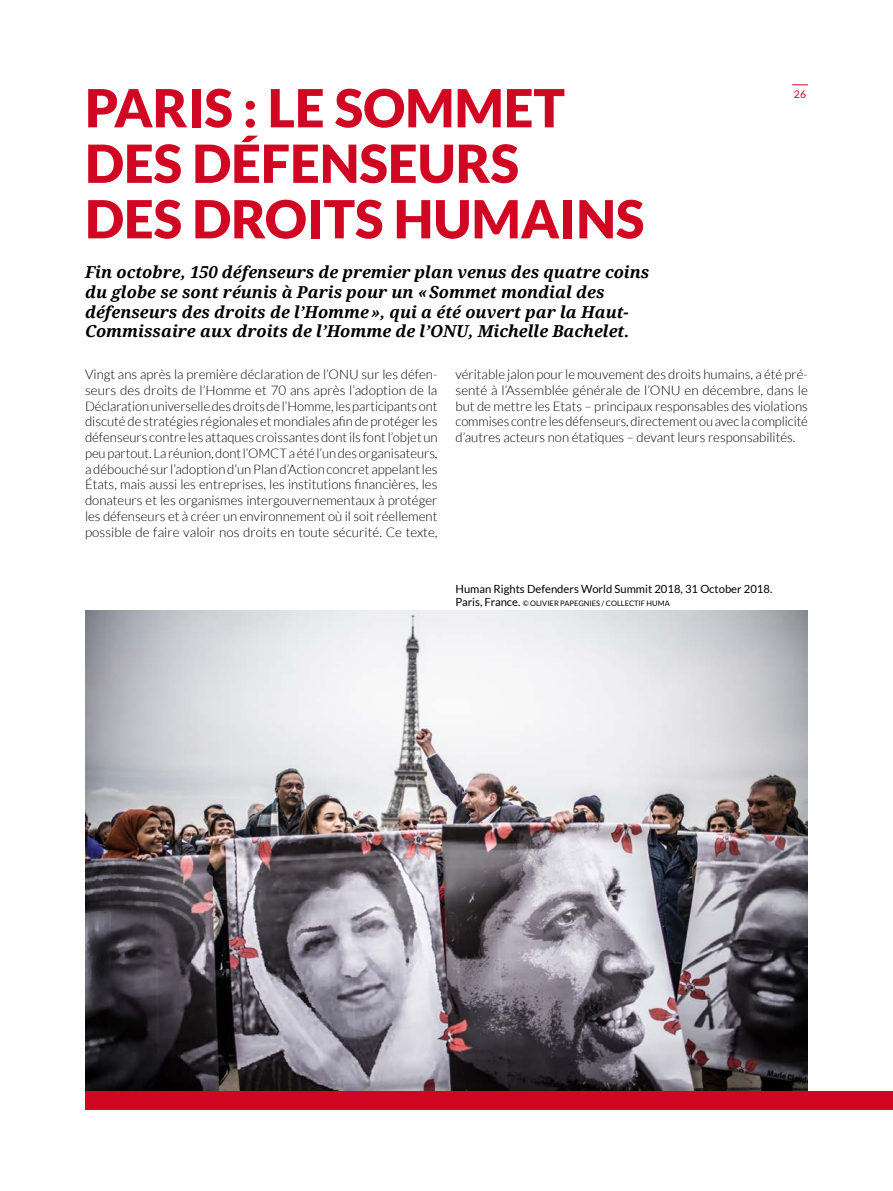
<style>
.page{position:relative;width:893px;height:1191px;background:#fff}
.page>*{position:absolute;margin:0;border:0;box-sizing:border-box;transform-origin:0 0}
.t1{font:900 52.5px/55.5px "Lato";color:#d00623}
.t2{font:italic 700 16.5px/19.8px "Noto Serif";color:#000}
.t3{font:300 13.2px/15.8px "Lato";color:#000;text-align:justify}
.t4{font:11.25px "Lato";color:#000}
.t5{font:10.5px "Lato";color:#d00623}
.t6{font:7.5px "Lato";color:#000}
.s1{font-size:11.25px}
</style>
<div class="page">
<img style="left:85px;top:611px;width:723px;height:480px">
<div style="left:85px;top:1091px;width:808px;height:18px;background:#d00623"></div>
<svg style="left:792px;top:85px;width:16px;height:1px"></svg>
<h1 class="t1" style="left:85px;top:79px;width:561px">PARIS : LE SOMMET<br>DES DÉFENSEURS<br>DES DROITS HUMAINS</h1>
<p class="t2" style="left:85px;top:262px;width:566px">Fin octobre, 150 défenseurs de premier plan venus des quatre coins du globe se sont réunis à Paris pour un «Sommet mondial des défenseurs des droits de l’Homme», qui a été ouvert par la Haut-Commissaire aux droits de l’Homme de l’ONU, Michelle Bachelet.</p>
<p class="t5" style="left:794px;top:88px;width:14px">26</p>
<p class="t3" style="left:85px;top:366px;width:354px">Vingt ans après la première déclaration de l’ONU sur les défen&shy;seurs des droits de l’Homme et 70 ans après l’adoption de la Déclaration universelle des droits de l’Homme, les participants ont discuté de stratégies régionales et mondiales afin de protéger les défenseurs contre les attaques croissantes dont ils font l’objet un peu partout. La réunion, dont l’OMCT a été l’un des organisateurs, a débouché sur l’adoption d’un Plan d’Action concret appelant les États, mais aussi les entreprises, les institutions financières, les donateurs et les organismes intergouvernementaux à protéger les défenseurs et à créer un environnement où il soit réellement possible de faire valoir nos droits en toute sécurité. Ce texte,</p>
<p class="t3" style="left:455px;top:366px;width:354px">véritable jalon pour le mouvement des droits humains, a été pré&shy;senté à l’Assemblée générale de l’ONU en décembre, dans le but de mettre les Etats – principaux responsables des violations commises contre les défenseurs, directement ou avec la complicité d’autres acteurs non étatiques – devant leurs responsabilités.</p>
<p class="t4" style="left:455px;top:582px;width:318px">Human Rights Defenders World Summit 2018, 31 October 2018.</p>
<p class="t6" style="left:455px;top:599px;width:216px"><span class="s1">Paris, France.</span> © OLIVIER PAPEGNIES / COLLECTIF HUMA</p>
</div>
